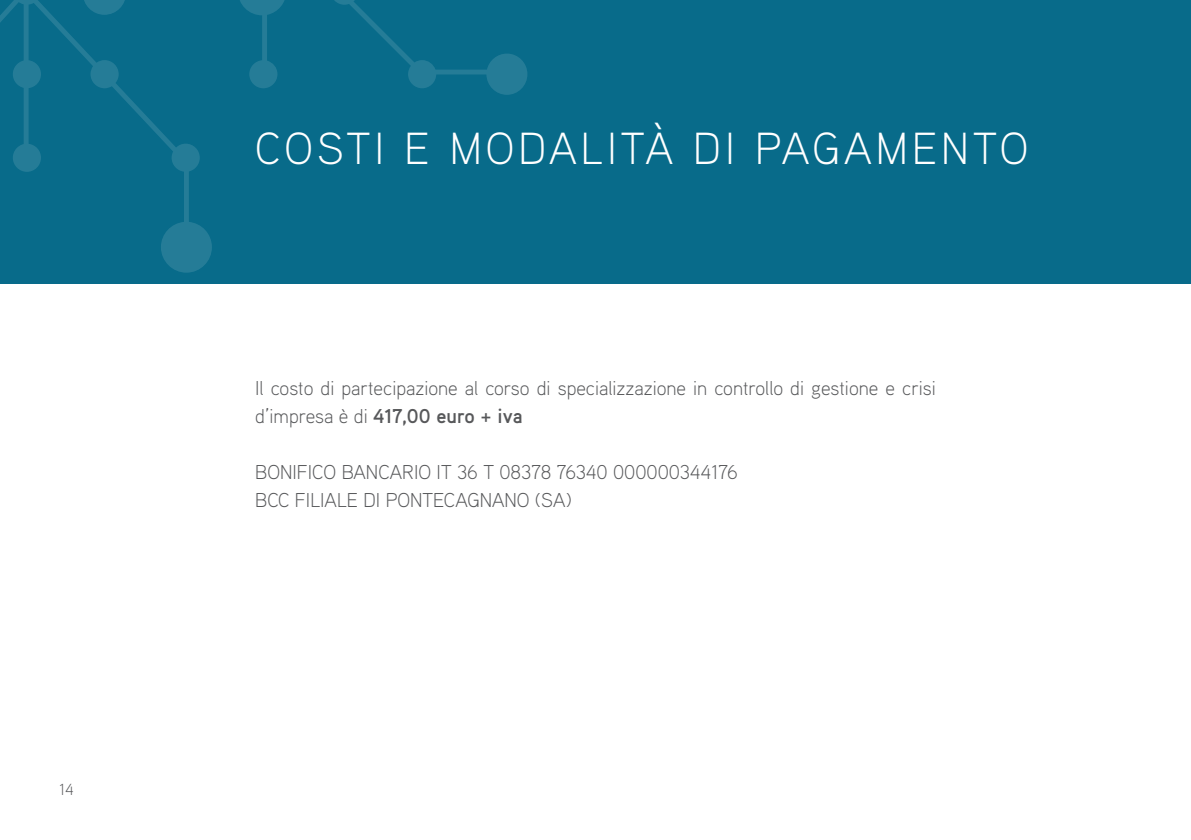
<style>
.page{position:relative;width:1191px;height:840px;background:#fff}
.page>*{position:absolute;margin:0;border:0;box-sizing:border-box;transform-origin:0 0}
.t1{font:300 44.8px "Aaux Pro";letter-spacing:.09em;color:#fff}
.t2{font:300 20px/28px "Aaux Pro";color:#57585a}
.t3{font:300 16px "Aaux Pro";color:#57585a}
.s1{font-weight:700}
</style>
<div class="page">
<div style="left:0;top:0;width:1191px;height:283px;background:#086b8a"></div>
<svg style="left:0;top:0;width:527px;height:272px"></svg>
<svg style="left:83px;top:0;width:43px;height:15px"></svg>
<p class="t3" style="left:60px;top:778px;width:16px">14</p>
<p class="t1" style="left:255px;top:120px;width:774px">COSTI E MODALITÀ DI PAGAMENTO</p>
<p class="t2" style="left:255px;top:373px;width:682px">Il costo di partecipazione al corso di specializzazione in controllo di gestione e crisi d’impresa è di <span class="s1">417,00 euro + iva</span></p>
<p class="t2" style="left:255px;top:457px;width:484px">BONIFICO BANCARIO IT 36 T 08378 76340 000000344176</p>
<p class="t2" style="left:255px;top:485px;width:318px">BCC FILIALE DI PONTECAGNANO (SA)</p>
</div>
